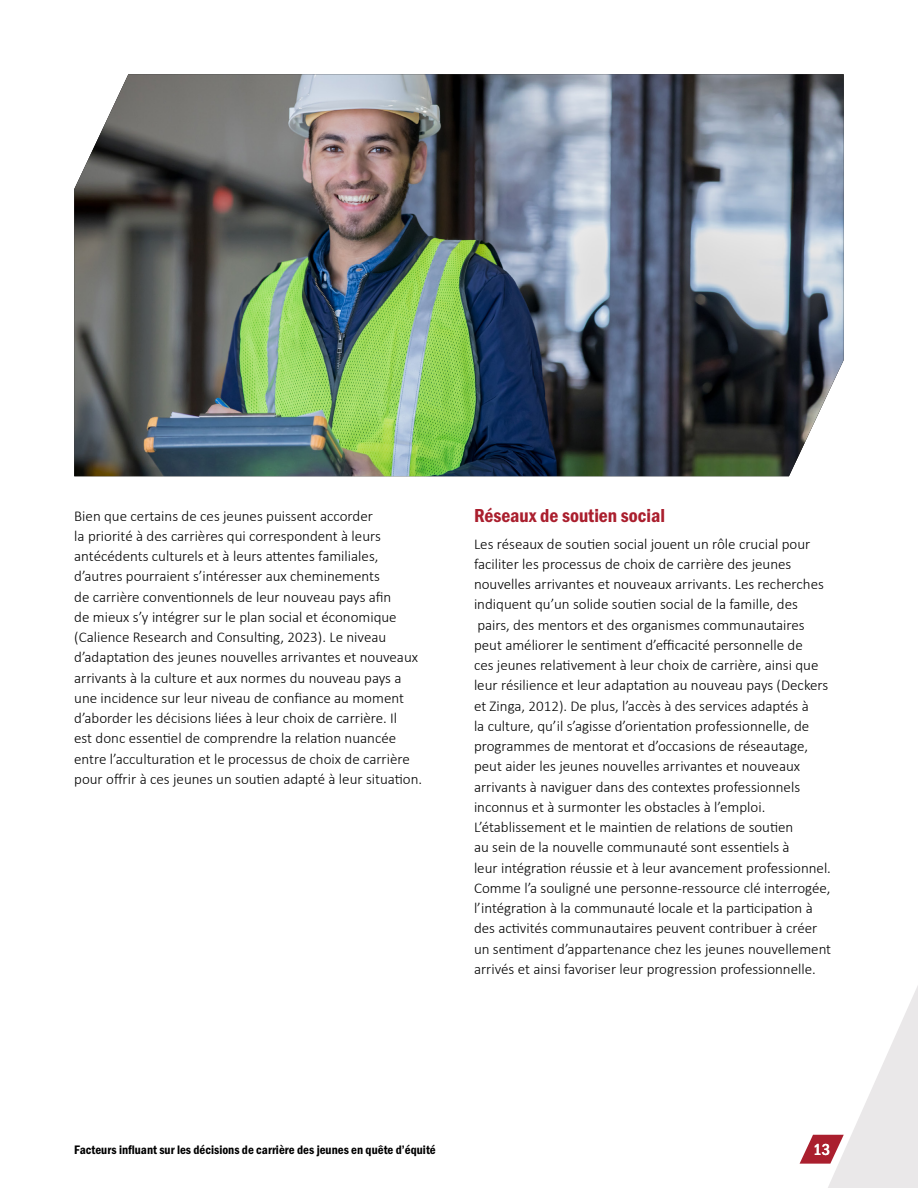
<style>
.page{position:relative;width:918px;height:1188px;background:#fff}
.page>*{position:absolute;margin:0;border:0;box-sizing:border-box;transform-origin:0 0}
.t1{font:19.5px "Franklin Gothic URW Con Dem";color:#aa1f2e}
.t2{font:500 16.5px "Franklin Gothic URW Cond";color:#fff}
.Body_copy{font:300 15px/20.2px "Calibri";color:#000}
.t3{font:12.75px "Franklin Gothic URW Con Dem";color:#000}
</style>
<div class="page">
<svg style="left:800px;top:986px;width:118px;height:202px"></svg>
<img style="left:74px;top:74px;width:770px;height:402px">
<p class="Body_copy" style="left:74px;top:505px;width:349px">Bien que certains de ces jeunes puissent accorder<br>la priorité à des carrières qui correspondent à leurs antécédents culturels et à leurs attentes familiales, d’autres pourraient s’intéresser aux cheminements<br>de carrière conventionnels de leur nouveau pays afin<br>de mieux s’y intégrer sur le plan social et économique (Calience Research and Consulting, 2023). Le niveau d’adaptation des jeunes nouvelles arrivantes et nouveaux arrivants à la culture et aux normes du nouveau pays a une incidence sur leur niveau de confiance au moment d’aborder les décisions liées à leur choix de carrière. Il<br>est donc essentiel de comprendre la relation nuancée entre l’acculturation et le processus de choix de carrière pour offrir à ces jeunes un soutien adapté à leur situation.</p>
<h4 class="t1" style="left:474px;top:503px;width:193px">Réseaux de soutien social</h4>
<p class="Body_copy" style="left:474px;top:533px;width:359px">Les réseaux de soutien social jouent un rôle crucial pour faciliter les processus de choix de carrière des jeunes nouvelles arrivantes et nouveaux arrivants. Les recherches indiquent qu’un solide soutien social de la famille, des pairs, des mentors et des organismes communautaires peut améliorer le sentiment d’efficacité personnelle de<br>ces jeunes relativement à leur choix de carrière, ainsi que leur résilience et leur adaptation au nouveau pays (Deckers et Zinga, 2012). De plus, l’accès à des services adaptés à<br>la culture, qu’il s’agisse d’orientation professionnelle, de programmes de mentorat et d’occasions de réseautage, peut aider les jeunes nouvelles arrivantes et nouveaux arrivants à naviguer dans des contextes professionnels inconnus et à surmonter les obstacles à l’emploi.<br>L’établissement et le maintien de relations de soutien<br>au sein de la nouvelle communauté sont essentiels à<br>leur intégration réussie et à leur avancement professionnel.<br>Comme l’a souligné une personne-ressource clé interrogée, l’intégration à la communauté locale et la participation à des activités communautaires peuvent contribuer à créer un sentiment d’appartenance chez les jeunes nouvellement arrivés et ainsi favoriser leur progression professionnelle.</p>
<p class="t3" style="left:74px;top:1141px;width:363px">Facteurs influant sur les décisions de carrière des jeunes en quête d’équité</p>
<p class="t2" style="left:813px;top:1137px;width:18px">13</p>
</div>
